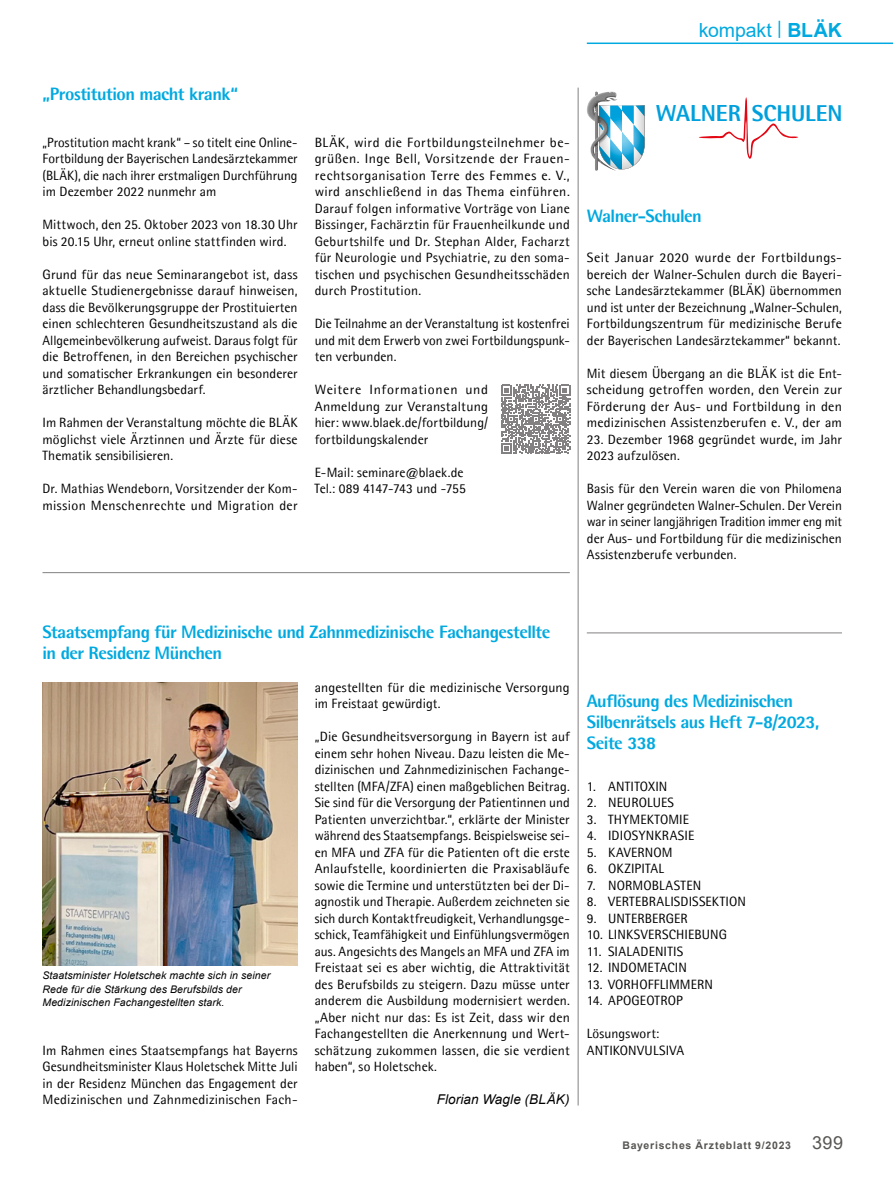
<style>
.page{position:relative;width:893px;height:1191px;background:#fff}
.page>*{position:absolute;margin:0;border:0;box-sizing:border-box;transform-origin:0 0}
.t1{font:800 22.95px "Agfa Rotis Semisans";color:#00a0dc}
.t2{font:19.5px "Arial";letter-spacing:-.005em;color:#00a9e0}
.t3{font:800 18px/21px "Agfa Rotis Semisans";letter-spacing:-.03em;color:#00a9e0}
.t4{font:13.5px/16.5px "Agfa Rotis Semisans";letter-spacing:.01em;color:#000;text-align:justify}
.t5{font:italic 13.5px "Arial";letter-spacing:.01em;color:#000}
.t6{font:italic 10.5px/13.5px "Arial";letter-spacing:.01em;color:#000}
.t7{font:700 10.5px "Arial";letter-spacing:.07em;color:#575654}
.s1{font-weight:700}
.s2{font-size:23.25px}
.s3{font-weight:400;font-size:18px}
</style>
<div class="page">
<hr style="left:587px;top:43px;width:306px;height:1px;background:#00a9e0">
<hr style="left:43px;top:572px;width:527px;height:1px;background:#838182">
<svg style="left:501px;top:384px;width:69px;height:70px"></svg>
<svg style="left:699px;top:97px;width:99px;height:62px"></svg>
<svg style="left:587px;top:92px;width:58px;height:79px"></svg>
<img style="left:43px;top:682px;width:254px;height:283px">
<hr style="left:578px;top:88px;width:1px;height:1017px;background:#838182">
<hr style="left:587px;top:632px;width:255px;height:1px;background:#838182">
<h2 class="t2" style="left:699px;top:16px;width:145px">kompakt <sup>|</sup> <span class="s1">BLÄK</span></h2>
<h3 class="t3" style="left:43px;top:83px;width:197px">„Prostitution macht krank“</h3>
<p class="t4" style="left:43px;top:134px;width:257px">„Prostitution macht krank“ – so titelt eine Online-Fortbildung der Bayerischen Landesärztekammer (BLÄK), die nach ihrer erstmaligen Durchführung im Dezember 2022 nunmehr am</p>
<p class="t4" style="left:43px;top:216px;width:257px">Mittwoch, den 25. Oktober 2023 von 18.30 Uhr bis 20.15 Uhr, erneut online stattfinden wird.</p>
<p class="t4" style="left:43px;top:266px;width:257px">Grund für das neue Seminarangebot ist, dass aktuelle Studienergebnisse darauf hinweisen, dass die Bevölkerungsgruppe der Prostituierten einen schlechteren Gesundheitszustand als die Allgemeinbevölkerung aufweist. Daraus folgt für die Betroffenen, in den Bereichen psychischer und somatischer Erkrankungen ein besonderer ärztlicher Behandlungsbedarf.</p>
<p class="t4" style="left:43px;top:414px;width:257px">Im Rahmen der Veranstaltung möchte die BLÄK möglichst viele Ärztinnen und Ärzte für diese Thematik sensibilisieren.</p>
<p class="t4" style="left:43px;top:480px;width:257px">Dr. Mathias Wendeborn, Vorsitzender der Kom&shy;mission Menschenrechte und Migration der</p>
<p class="t4" style="left:315px;top:134px;width:257px">BLÄK, wird die Fortbildungsteilnehmer be&shy;grüßen. Inge Bell, Vorsitzende der Frauen&shy;rechtsorganisation Terre des Femmes e. V., wird anschließend in das Thema einführen.<br>Darauf folgen informative Vorträge von Liane Bissinger, Fachärztin für Frauenheilkunde und Geburtshilfe und Dr. Stephan Alder, Facharzt für Neurologie und Psychiatrie, zu den soma&shy;tischen und psychischen Gesundheitsschäden durch Prostitution.</p>
<p class="t4" style="left:315px;top:315px;width:257px">Die Teilnahme an der Veranstaltung ist kostenfrei und mit dem Erwerb von zwei Fortbildungspunk&shy;ten verbunden.</p>
<p class="t4" style="left:315px;top:381px;width:175px">Weitere Informationen und Anmeldung zur Veranstaltung hier: www.blaek.de/fortbildung/ fortbildungskalender</p>
<p class="t4" style="left:315px;top:464px;width:153px">E-Mail: seminare@blaek.de<br>Tel.: 089 4147-743 und -755</p>
<h1 class="t1" style="left:656px;top:99px;width:188px"><span class="s2">WALNER</span> SCHULEN</h1>
<h3 class="t3" style="left:587px;top:205px;width:117px">Walner-Schulen</h3>
<p class="t4" style="left:587px;top:249px;width:257px">Seit Januar 2020 wurde der Fortbildungs&shy;bereich der Walner-Schulen durch die Bayeri&shy;sche Landesärztekammer (BLÄK) übernommen und ist unter der Bezeichnung „Walner-Schulen, Fortbildungszentrum für medizinische Berufe der Bayerischen Landesärztekammer“ bekannt.</p>
<p class="t4" style="left:587px;top:365px;width:257px">Mit diesem Übergang an die BLÄK ist die Ent&shy;scheidung getroffen worden, den Verein zur Förderung der Aus- und Fortbildung in den medizinischen Assistenzberufen e. V., der am</p>
<p class="t4" style="left:587px;top:431px;width:257px">23. Dezember 1968 gegründet wurde, im Jahr<br>2023 aufzulösen.</p>
<p class="t4" style="left:587px;top:480px;width:257px">Basis für den Verein waren die von Philomena Walner gegründeten Walner-Schulen. Der Verein war in seiner langjährigen Tradition immer eng mit der Aus- und Fortbildung für die medizinischen Assistenzberufe verbunden.</p>
<h3 class="t3" style="left:43px;top:621px;width:509px">Staatsempfang für Medizinische und Zahnmedizinische Fachangestellte in der Residenz München</h3>
<p class="t4" style="left:315px;top:678px;width:257px">angestellten für die medizinische Versorgung im Freistaat gewürdigt.</p>
<p class="t4" style="left:315px;top:728px;width:257px">„Die Gesundheitsversorgung in Bayern ist auf einem sehr hohen Niveau. Dazu leisten die Me&shy;dizinischen und Zahnmedizinischen Fachange&shy;stellten (MFA/ZFA) einen maßgeblichen Beitrag.<br>Sie sind für die Versorgung der Patientinnen und Patienten unverzichtbar.“, erklärte der Minister während des Staatsempfangs. Beispielsweise sei&shy;en MFA und ZFA für die Patienten oft die erste Anlaufstelle, koordinierten die Praxisabläufe sowie die Termine und unterstützten bei der Di&shy;agnostik und Therapie. Außerdem zeichneten sie sich durch Kontaktfreudigkeit, Verhandlungsge&shy;schick, Teamfähigkeit und Einfühlungsvermögen aus. Angesichts des Mangels an MFA und ZFA im Freistaat sei es aber wichtig, die Attraktivität des Berufsbilds zu steigern. Dazu müsse unter anderem die Ausbildung modernisiert werden. „Aber nicht nur das: Es ist Zeit, dass wir den Fachangestellten die Anerkennung und Wert&shy;schätzung zukommen lassen, die sie verdient haben“, so Holetschek.</p>
<p class="t5" style="left:437px;top:1090px;width:135px">Florian Wagle (BLÄK)</p>
<p class="t6" style="left:43px;top:969px;width:229px">Staatsminister Holetschek machte sich in seiner<br>Rede für die Stärkung des Berufsbilds der<br>Medizinischen Fachangestellten stark.</p>
<p class="t4" style="left:43px;top:1041px;width:257px">Im Rahmen eines Staatsempfangs hat Bayerns Gesundheitsminister Klaus Holetschek Mitte Juli in der Residenz München das Engagement der Medizinischen und Zahnmedizinischen Fach-</p>
<h3 class="t3" style="left:587px;top:690px;width:234px">Auflösung des Medizinischen<br>Silbenrätsels aus Heft 7-8/2023,<br>Seite 338</h3>
<p class="t4" style="left:587px;top:777px;width:82px">1. ANTITOXIN</p>
<p class="t4" style="left:587px;top:794px;width:89px">2. NEUROLUES</p>
<p class="t4" style="left:587px;top:810px;width:104px">3. THYMEKTOMIE</p>
<p class="t4" style="left:587px;top:827px;width:109px">4. IDIOSYNKRASIE</p>
<p class="t4" style="left:587px;top:843px;width:87px">5. KAVERNOM</p>
<p class="t4" style="left:587px;top:860px;width:79px">6. OKZIPITAL</p>
<p class="t4" style="left:587px;top:876px;width:116px">7. NORMOBLASTEN</p>
<p class="t4" style="left:587px;top:893px;width:161px">8. VERTEBRALISDISSEKTION</p>
<p class="t4" style="left:587px;top:909px;width:102px">9. UNTERBERGER</p>
<p class="t4" style="left:587px;top:926px;width:142px">10. LINKSVERSCHIEBUNG</p>
<p class="t4" style="left:587px;top:942px;width:98px">11. SIALADENITIS</p>
<p class="t4" style="left:587px;top:959px;width:102px">12. INDOMETACIN</p>
<p class="t4" style="left:587px;top:975px;width:128px">13. VORHOFFLIMMERN</p>
<p class="t4" style="left:587px;top:992px;width:98px">14. APOGEOTROP</p>
<p class="t4" style="left:587px;top:1025px;width:99px">Lösungswort:<br>ANTIKONVULSIVA</p>
<p class="t7" style="left:622px;top:1137px;width:222px">Bayerisches Ärzteblatt 9/2023 <span class="s3">399</span></p>
</div>
